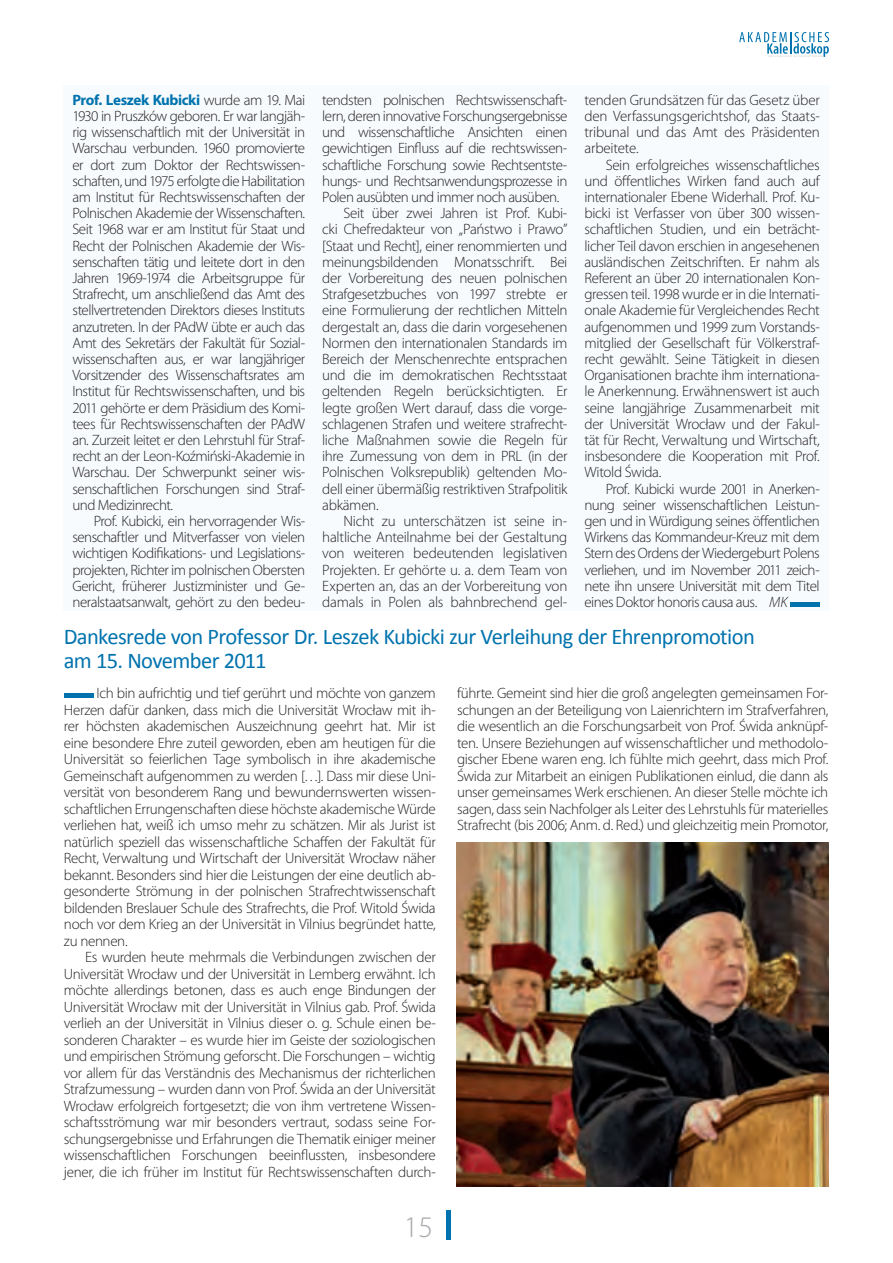
<style>
.page{position:relative;width:893px;height:1263px;background:#fff}
.page>*{position:absolute;margin:0;border:0;box-sizing:border-box;transform-origin:0 0}
.t1{font:300 30px "Myriad Pro";color:#a8a9ad}
.t2{font:22.5px/24px "Calibri";letter-spacing:-.03em;color:#0073ae}
.t3{font:300 15px/16.2px "Myriad Pro";letter-spacing:-.025em;color:#231f20;text-align:justify}
.s1{font-weight:700;color:#0073ae}
.s2{font-style:italic}
</style>
<div class="page">
<svg style="left:446px;top:1210px;width:5px;height:30px"></svg>
<svg style="left:739px;top:32px;width:90px;height:25px"></svg>
<svg style="left:64px;top:693px;width:30px;height:5px"></svg>
<div style="left:63px;top:85px;width:765px;height:526px;background:#f8fbfd"></div>
<img style="left:456px;top:842px;width:372px;height:344px">
<svg style="left:790px;top:602px;width:30px;height:5px"></svg>
<p class="t3" style="left:72px;top:92px;width:234px"><span class="s1">Prof. Leszek Kubicki</span> wurde am 19. Mai 1930 in Pruszków geboren. Er war langjäh&shy;rig wissenschaftlich mit der Universität in Warschau verbunden. 1960 promovierte er dort zum Doktor der Rechtswissen&shy;schaften, und 1975 erfolgte die Habilitation am Institut für Rechtswissenschaften der Polnischen Akademie der Wissenschaften.<br>Seit 1968 war er am Institut für Staat und Recht der Polnischen Akademie der Wis&shy;senschaften tätig und leitete dort in den Jahren 1969-1974 die Arbeitsgruppe für Strafrecht, um anschließend das Amt des stellvertretenden Direktors dieses Instituts anzutreten. In der PAdW übte er auch das Amt des Sekretärs der Fakultät für Sozial&shy;wissenschaften aus, er war langjähriger Vorsitzender des Wissenschaftsrates am Institut für Rechtswissenschaften, und bis 2011 gehörte er dem Präsidium des Komi&shy;tees für Rechtswissenschaften der PAdW an. Zurzeit leitet er den Lehrstuhl für Straf&shy;recht an der Leon-Koźmiński-Akademie in Warschau. Der Schwerpunkt seiner wis&shy;senschaftlichen Forschungen sind Straf&shy;und Medizinrecht.</p>
<p class="t3" style="left:72px;top:513px;width:234px;text-indent:21px">Prof. Kubicki, ein hervorragender Wis&shy;senschaftler und Mitverfasser von vielen wichtigen Kodifikations- und Legislations&shy;projekten, Richter im polnischen Obersten Gericht, früherer Justizminister und Ge&shy;neralstaatsanwalt, gehört zu den bedeu-</p>
<p class="t3" style="left:322px;top:92px;width:247px">tendsten polnischen Rechtswissenschaft-</p>
<p class="t3" style="left:322px;top:108px;width:247px">lern, deren innovative Forschungsergebnisse</p>
<p class="t3" style="left:322px;top:124px;width:247px">und wissenschaftliche Ansichten einen</p>
<p class="t3" style="left:322px;top:140px;width:247px">gewichtigen Einfluss auf die rechtswissen-</p>
<p class="t3" style="left:322px;top:156px;width:247px">schaftliche Forschung sowie Rechtsentste-</p>
<p class="t3" style="left:322px;top:173px;width:247px">hungs- und Rechtsanwendungsprozesse in</p>
<p class="t3" style="left:322px;top:189px;width:239px">Polen ausübten und immer noch ausüben.</p>
<p class="t3" style="left:343px;top:205px;width:225px">Seit über zwei Jahren ist Prof. Kubi-</p>
<p class="t3" style="left:322px;top:221px;width:247px">cki Chefredakteur von „Państwo i Prawo”</p>
<p class="t3" style="left:322px;top:237px;width:247px">[Staat und Recht], einer renommierten und</p>
<p class="t3" style="left:322px;top:254px;width:247px">meinungsbildenden Monatsschrift. Bei</p>
<p class="t3" style="left:322px;top:270px;width:247px">der Vorbereitung des neuen polnischen</p>
<p class="t3" style="left:322px;top:286px;width:247px">Strafgesetzbuches von 1997 strebte er</p>
<p class="t3" style="left:322px;top:302px;width:247px">eine Formulierung der rechtlichen Mitteln</p>
<p class="t3" style="left:322px;top:318px;width:247px">dergestalt an, dass die darin vorgesehenen</p>
<p class="t3" style="left:322px;top:335px;width:247px">Normen den internationalen Standards im</p>
<p class="t3" style="left:322px;top:351px;width:247px">Bereich der Menschenrechte entsprachen</p>
<p class="t3" style="left:322px;top:367px;width:247px">und die im demokratischen Rechtsstaat</p>
<p class="t3" style="left:322px;top:383px;width:247px">geltenden Regeln berücksichtigten. Er</p>
<p class="t3" style="left:322px;top:399px;width:247px">legte großen Wert darauf, dass die vorge-</p>
<p class="t3" style="left:322px;top:416px;width:247px">schlagenen Strafen und weitere strafrecht-</p>
<p class="t3" style="left:322px;top:432px;width:247px">liche Maßnahmen sowie die Regeln für</p>
<p class="t3" style="left:322px;top:448px;width:247px">ihre Zumessung von dem in PRL (in der</p>
<p class="t3" style="left:322px;top:464px;width:247px">Polnischen Volksrepublik) geltenden Mo-</p>
<p class="t3" style="left:322px;top:480px;width:247px">dell einer übermäßig restriktiven Strafpolitik</p>
<p class="t3" style="left:322px;top:497px;width:58px">abkämen.</p>
<p class="t3" style="left:343px;top:513px;width:225px">Nicht zu unterschätzen ist seine in-</p>
<p class="t3" style="left:322px;top:529px;width:247px">haltliche Anteilnahme bei der Gestaltung</p>
<p class="t3" style="left:322px;top:545px;width:247px">von weiteren bedeutenden legislativen</p>
<p class="t3" style="left:322px;top:561px;width:247px">Projekten. Er gehörte u. a. dem Team von</p>
<p class="t3" style="left:322px;top:578px;width:247px">Experten an, das an der Vorbereitung von</p>
<p class="t3" style="left:322px;top:594px;width:247px">damals in Polen als bahnbrechend gel-</p>
<p class="t3" style="left:584px;top:92px;width:237px">tenden Grundsätzen für das Gesetz über den Verfassungsgerichtshof, das Staats&shy;tribunal und das Amt des Präsidenten arbeitete.</p>
<p class="t3" style="left:584px;top:156px;width:237px;text-indent:21px">Sein erfolgreiches wissenschaftliches und öffentliches Wirken fand auch auf internationaler Ebene Widerhall. Prof. Ku&shy;bicki ist Verfasser von über 300 wissen&shy;schaftlichen Studien, und ein beträcht&shy;licher Teil davon erschien in angesehenen ausländischen Zeitschriften. Er nahm als Referent an über 20 internationalen Kon&shy;gressen teil. 1998 wurde er in die Internati&shy;onale Akademie für Vergleichendes Recht aufgenommen und 1999 zum Vorstands&shy;mitglied der Gesellschaft für Völkerstraf&shy;recht gewählt. Seine Tätigkeit in diesen Organisationen brachte ihm internationa&shy;le Anerkennung. Erwähnenswert ist auch seine langjährige Zusammenarbeit mit der Universität Wrocław und der Fakul&shy;tät für Recht, Verwaltung und Wirtschaft, insbesondere die Kooperation mit Prof.<br>Witold Świda.</p>
<p class="t3" style="left:584px;top:480px;width:237px;text-indent:21px">Prof. Kubicki wurde 2001 in Anerken&shy;nung seiner wissenschaftlichen Leistun&shy;gen und in Würdigung seines öffentlichen Wirkens das Kommandeur-Kreuz mit dem Stern des Ordens der Wiedergeburt Polens verliehen, und im November 2011 zeich&shy;nete ihn unsere Universität mit dem Titel eines Doktor honoris causa aus. <span class="s2">MK</span></p>
<h2 class="t2" style="left:64px;top:625px;width:693px">Dankesrede von Professor Dr. Leszek Kubicki zur Verleihung der Ehrenpromotion am 15. November 2011</h2>
<p class="t3" style="left:64px;top:685px;width:373px;text-indent:33px">Ich bin aufrichtig und tief gerührt und möchte von ganzem Herzen dafür danken, dass mich die Universität Wrocław mit ih&shy;rer höchsten akademischen Auszeichnung geehrt hat. Mir ist eine besondere Ehre zuteil geworden, eben am heutigen für die Universität so feierlichen Tage symbolisch in ihre akademische Gemeinschaft aufgenommen zu werden […]. Dass mir diese Uni&shy;versität von besonderem Rang und bewundernswerten wissen&shy;schaftlichen Errungenschaften diese höchste akademische Würde verliehen hat, weiß ich umso mehr zu schätzen. Mir als Jurist ist natürlich speziell das wissenschaftliche Schaffen der Fakultät für Recht, Verwaltung und Wirtschaft der Universität Wrocław näher bekannt. Besonders sind hier die Leistungen der eine deutlich ab&shy;gesonderte Strömung in der polnischen Strafrechtwissenschaft bildenden Breslauer Schule des Strafrechts, die Prof. Witold Świda noch vor dem Krieg an der Universität in Vilnius begründet hatte, zu nennen.</p>
<p class="t3" style="left:64px;top:949px;width:373px;text-indent:21px">Es wurden heute mehrmals die Verbindungen zwischen der Universität Wrocław und der Universität in Lemberg erwähnt. Ich möchte allerdings betonen, dass es auch enge Bindungen der Universität Wrocław mit der Universität in Vilnius gab. Prof. Świda verlieh an der Universität in Vilnius dieser o. g. Schule einen be&shy;sonderen Charakter – es wurde hier im Geiste der soziologischen und empirischen Strömung geforscht. Die Forschungen – wichtig vor allem für das Verständnis des Mechanismus der richterlichen Strafzumessung – wurden dann von Prof. Świda an der Universität Wrocław erfolgreich fortgesetzt; die von ihm vertretene Wissen&shy;schaftsströmung war mir besonders vertraut, sodass seine For&shy;schungsergebnisse und Erfahrungen die Thematik einiger meiner wissenschaftlichen Forschungen beeinflussten, insbesondere jener, die ich früher im Institut für Rechtswissenschaften durch-</p>
<h1 class="t1" style="left:404px;top:1209px;width:31px">15</h1>
<p class="t3" style="left:457px;top:685px;width:373px">führte. Gemeint sind hier die groß angelegten gemeinsamen For&shy;schungen an der Beteiligung von Laienrichtern im Strafverfahren, die wesentlich an die Forschungsarbeit von Prof. Świda anknüpf&shy;ten. Unsere Beziehungen auf wissenschaftlicher und methodolo&shy;gischer Ebene waren eng. Ich fühlte mich geehrt, dass mich Prof.<br>Świda zur Mitarbeit an einigen Publikationen einlud, die dann als unser gemeinsames Werk erschienen. An dieser Stelle möchte ich sagen, dass sein Nachfolger als Leiter des Lehrstuhls für materielles Strafrecht (bis 2006; Anm. d. Red.) und gleichzeitig mein Promotor,</p>
</div>
